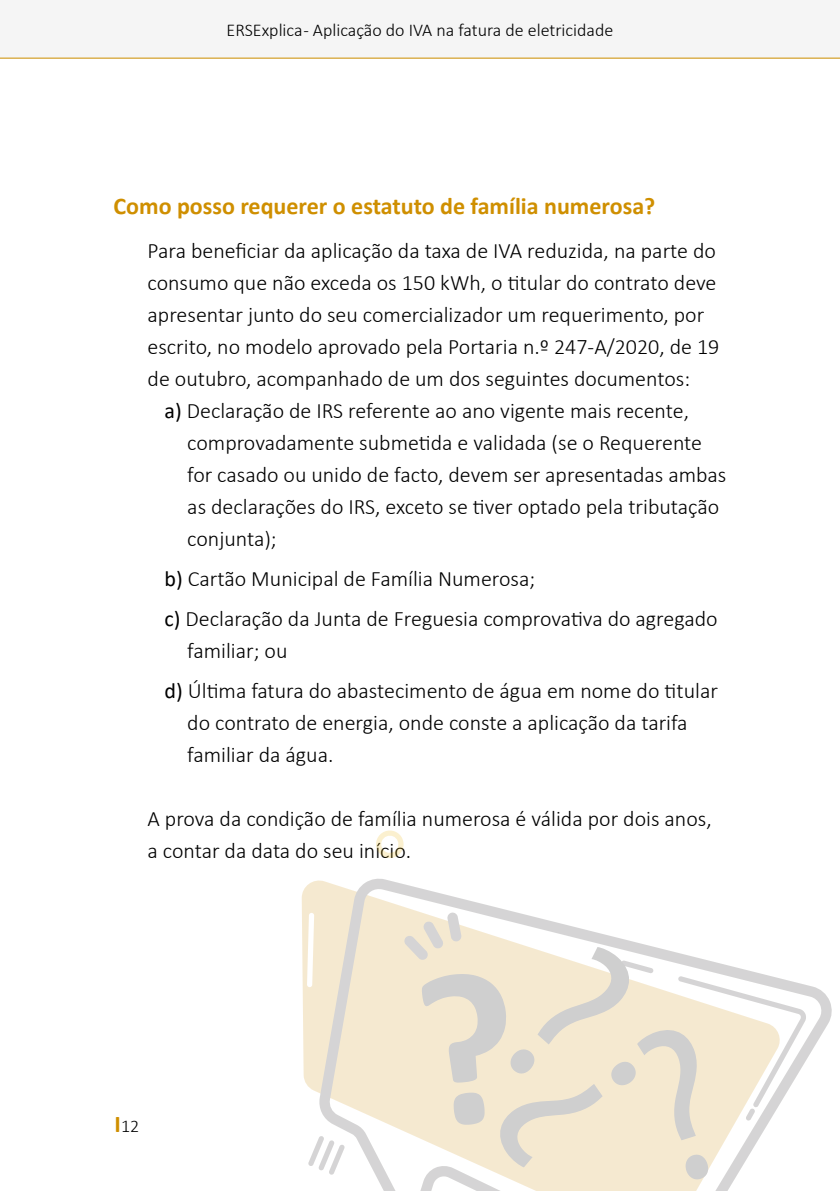
<style>
.page{position:relative;width:840px;height:1191px;background:#fff}
.page>*{position:absolute;margin:0;border:0;box-sizing:border-box;transform-origin:0 0}
.t1{font:700 24px "Calibri";color:#cf8f00}
.List_Paragraph{font:300 22px/32px "Calibri";color:#000}
.t2{font:300 18px "Calibri";color:#000}
.s1{font-weight:400}
.s2{font-weight:700;font-size:24px;color:#cf8f00}
</style>
<div class="page">
<div style="left:0;top:0;width:839px;height:58px;background:#f5f5f5"></div>
<svg style="left:301px;top:881px;width:16px;height:211px;fill:#f5e9d0"></svg>
<svg style="left:317px;top:878px;width:515px;height:313px"></svg>
<svg style="left:376px;top:830px;width:28px;height:28px"></svg>
<svg style="left:308px;top:1135px;width:37px;height:40px"></svg>
<svg style="left:307px;top:912px;width:7px;height:75px"></svg>
<svg style="left:403px;top:912px;width:403px;height:268px"></svg>
<hr style="left:0;top:58px;width:839px;height:1px;background:#cf8f00">
<p class="t2" style="left:226px;top:19px;width:388px">ERSExplica - Aplicação do IVA na fatura de eletricidade</p>
<p class="t1" style="left:113px;top:189px;width:543px">Como posso requerer o estatuto de família numerosa?</p>
<p class="List_Paragraph" style="left:147px;top:234px;width:573px">Para beneficiar da aplicação da taxa de IVA reduzida, na parte do consumo que não exceda os 150 kWh, o titular do contrato deve apresentar junto do seu comercializador um requerimento, por escrito, no modelo aprovado pela Portaria n.º 247-A/2020, de 19 de outubro, acompanhado de um dos seguintes documentos:</p>
<p class="List_Paragraph" style="left:187px;top:394px;width:540px;text-indent:-23px"><span class="s1">a)</span> Declaração de IRS referente ao ano vigente mais recente, comprovadamente submetida e validada (se o Requerente for casado ou unido de facto, devem ser apresentadas ambas as declarações do IRS, exceto se tiver optado pela tributação conjunta);</p>
<p class="List_Paragraph" style="left:164px;top:562px;width:372px"><span class="s1">b)</span> Cartão Municipal de Família Numerosa;</p>
<p class="List_Paragraph" style="left:187px;top:602px;width:531px;text-indent:-23px"><span class="s1">c)</span> Declaração da Junta de Freguesia comprovativa do agregado familiar; ou</p>
<p class="List_Paragraph" style="left:187px;top:674px;width:532px;text-indent:-23px"><span class="s1">d)</span> Última fatura do abastecimento de água em nome do titular do contrato de energia, onde conste a aplicação da tarifa familiar da água.</p>
<p class="List_Paragraph" style="left:147px;top:802px;width:565px">A prova da condição de família numerosa é válida por dois anos, a contar da data do seu início.</p>
<p class="t2" style="left:115px;top:1115px;width:26px"><span class="s2">I</span>12</p>
</div>
